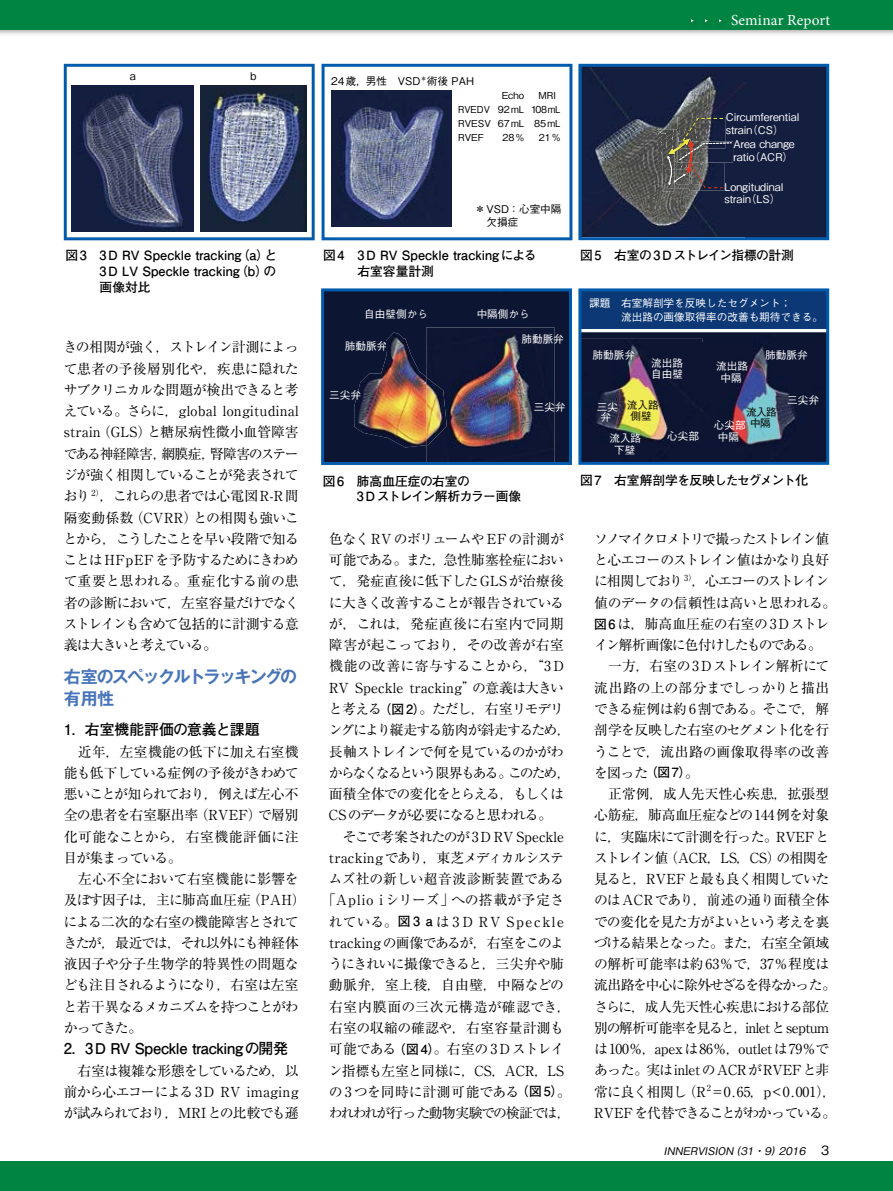
<style>
.page{position:relative;width:893px;height:1191px;background:#fff}
.page>*{position:absolute;margin:0;border:0;box-sizing:border-box;transform-origin:0 0}
.t1{font:700 16.95px/21.3px "Gothic MB101 Pro De";letter-spacing:-.095em;color:#4774b9}
.t2{font:15.45px "Minion Pro";letter-spacing:.01em;color:#fff}
.t3{font:700 14.85px "Futo Go B101 Pro";letter-spacing:-.025em;color:#000}
.t4{font:700 14.85px "Futo Go B101 Pro";letter-spacing:-.005em;color:#000}
.t5{font:13.8px/21.3px "Ryumin Pro";letter-spacing:-.04em;color:#000;text-align:justify}
.t6{font:13.8px "Ryumin Pro";letter-spacing:-.005em;color:#000}
.t7{font:13.8px "Ryumin Pro";letter-spacing:.005em;color:#000}
.t8{font:13.8px "Ryumin Pro";letter-spacing:.015em;color:#000}
.t9{font:13.8px "Ryumin Pro";letter-spacing:-.08em;color:#000}
.t10{font:13.8px "Ryumin Pro";letter-spacing:-.09em;color:#000}
.t11{font:13.8px "Ryumin Pro";letter-spacing:-.095em;color:#000}
.t12{font:13.8px "Ryumin Pro";letter-spacing:-.145em;color:#000}
.t13{font:13.8px "Ryumin Pro";letter-spacing:.115em;color:#000}
.t14{font:13.8px "Ryumin Pro";letter-spacing:-.085em;color:#000}
.t15{font:13.8px "Ryumin Pro";letter-spacing:-.01em;color:#000}
.t16{font:13.8px "Ryumin Pro";letter-spacing:-.06em;color:#000}
.t17{font:13.8px "Ryumin Pro";letter-spacing:.01em;color:#000}
.t18{font:13.8px "Ryumin Pro";letter-spacing:-.075em;color:#000}
.t19{font:13.8px "Ryumin Pro";letter-spacing:.025em;color:#000}
.t20{font:13.8px "Ryumin Pro";letter-spacing:.055em;color:#000}
.t21{font:13.8px "Ryumin Pro";letter-spacing:.02em;color:#000}
.t22{font:700 12.75px/15.9px "Futo Go B101 Pro";color:#000;text-align:justify}
.t23{font:700 12.75px/15.9px "Futo Go B101 Pro";letter-spacing:-.05em;color:#000}
.t24{font:500 10.65px/12.8px "Gothic BBB Pro";color:#fff}
.t25{font:500 10.65px/12.8px "Gothic BBB Pro";color:#000}
.t26{font:italic 500 10.65px "Gothic BBB Pro";color:#000}
.t27{font:500 10.65px/13px "Gothic BBB Pro";letter-spacing:-.03em;color:#040000}
.t28{font:500 10.65px/11.1px "Gothic BBB Pro";color:#040000;text-align:center}
.t29{font:500 9.6px/13.8px "Gothic BBB Pro";color:#000}
.t30{font:500 6.45px "Gothic BBB Pro";color:#000}
.s1{font-size:14.7px}
.s2{font-family:"Futo Go B101 Pro";font-weight:700;font-size:12.75px}
.s3{color:#fff}
.s4{font-style:normal;font-size:11.7px}
.s5{font-style:normal;font-size:12.75px}
</style>
<div class="page">
<div style="left:0;top:0;width:893px;height:30px;background:#008442"></div>
<svg style="left:691px;top:19px;width:31px;height:4px"></svg>
<div style="left:0;top:1161px;width:893px;height:30px;background:#008442"></div>
<svg style="left:64px;top:64px;width:251px;height:176px"></svg>
<svg style="left:322px;top:64px;width:250px;height:176px"></svg>
<div style="left:325px;top:292px;width:243px;height:169px;background:#0c1532"></div>
<img style="left:426px;top:327px;width:129px;height:134px">
<img style="left:354px;top:332px;width:72px;height:115px">
<img style="left:426px;top:377px;width:21px;height:68px">
<div style="left:321px;top:288px;width:251px;height:177px;border:3px solid #005bac"></div>
<img style="left:582px;top:332px;width:243px;height:10px">
<img style="left:582px;top:339px;width:120px;height:122px">
<img style="left:700px;top:342px;width:125px;height:119px">
<div style="left:580px;top:290px;width:248px;height:38px;background:#0c3876"></div>
<div style="left:578px;top:288px;width:251px;height:177px;border:3px solid #005bac"></div>
<img style="left:582px;top:68px;width:243px;height:168px">
<img style="left:662px;top:165px;width:12px;height:26px">
<img style="left:658px;top:129px;width:9px;height:36px">
<img style="left:731px;top:141px;width:2px;height:21px">
<img style="left:689px;top:189px;width:35px;height:2px">
<svg style="left:667px;top:117px;width:64px;height:72px;background:#4e4e54"></svg>
<div style="left:578px;top:64px;width:251px;height:176px;border:3px solid #005bac"></div>
<img style="left:331px;top:91px;width:121px;height:136px">
<img style="left:72px;top:85px;width:122px;height:147px">
<img style="left:200px;top:85px;width:106px;height:147px">
<p class="t2" style="left:731px;top:10px;width:101px">Seminar Re<span class="s1">p</span>ort</p>
<p class="t25" style="left:130px;top:68px;width:7px">a</p>
<p class="t25" style="left:250px;top:68px;width:7px">b</p>
<p class="t25" style="left:331px;top:74px;width:91px">24歳，男性　VSD</p>
<p class="t30" style="left:420px;top:73px;width:8px">＊</p>
<p class="t25" style="left:427px;top:74px;width:49px">術後 PAH</p>
<p class="t29" style="left:458px;top:88px;width:104px;text-indent:80px">MRI<br>RVEDV 92mL 108mL<br>RVESV 67mL 85mL<br>RVEF</p>
<p class="t29" style="left:502px;top:88px;width:24px">Echo</p>
<p class="t29" style="left:503px;top:129px;width:23px">28%</p>
<p class="t29" style="left:539px;top:129px;width:23px">21%</p>
<p class="t25" style="left:487px;top:201px;width:76px;text-indent:-12px">＊VSD：心室中隔欠損症</p>
<p class="t22" style="left:100px;top:246px;width:179px;text-indent:-34px">図3　3D RV Speckle tracking（a）と3D LV Speckle tracking（b）の画像対比</p>
<p class="t22" style="left:357px;top:246px;width:181px;text-indent:-34px">図4　3D RV Speckle trackingによる右室容量計測</p>
<p class="t24" style="left:364px;top:306px;width:65px">自由壁側から</p>
<p class="t24" style="left:477px;top:306px;width:55px">中隔側から</p>
<p class="t5" style="left:64px;top:336px;width:237px">きの相関が強く，ストレイン計測によって患者の予後層別化や，疾患に隠れたサブクリニカルな問題が検出できると考えている。さらに，global longitudinal strain（GLS）と糖尿病性微小血管障害である神経障害，網膜症，腎障害のステージが強く相関していることが発表されており <sup>2）</sup>，これらの患者では心電図R-R間隔変動係数（CVRR）との相関も強いことから，こうしたことを早い段階で知ることは HFpEF を予防するためにきわめて重要と思われる。重症化する前の患者の診断において，左室容量だけでなくストレインも含めて包括的に計測する意義は大きいと考えている。</p>
<p class="t1" style="left:64px;top:664px;width:235px">右室のスペックルトラッキングの有用性</p>
<p class="t4" style="left:64px;top:717px;width:197px">1．右室機能評価の意義と課題</p>
<p class="t5" style="left:64px;top:740px;width:244px;text-align:left">　近年，左室機能の低下に加え右室機能も低下している症例の予後がきわめて悪いことが知られており，例えば左心不全の患者を右室駆出率（RVEF）で層別化可能なことから，右室機能評価に注目が集まっている。<br>　左心不全において右室機能に影響を及ぼす因子は，主に肺高血圧症（PAH）による二次的な右室の機能障害とされてきたが，最近では，それ以外にも神経体液因子や分子生物学的特異性の問題なども注目されるようになり，右室は左室と若干異なるメカニズムを持つことがわかってきた。</p>
<p class="t3" style="left:64px;top:1036px;width:226px">2．3D RV Speckle trackingの開発</p>
<p class="t5" style="left:64px;top:1058px;width:237px">　右室は複雑な形態をしているため，以前から心エコーによる3D RV imagingが試みられており，MRI との比較でも遜</p>
<p class="t24" style="left:345px;top:339px;width:44px">肺動脈弁</p>
<p class="t24" style="left:329px;top:387px;width:33px">三尖弁</p>
<p class="t24" style="left:521px;top:331px;width:44px">肺動脈弁</p>
<p class="t24" style="left:534px;top:399px;width:33px">三尖弁</p>
<p class="t23" style="left:357px;top:471px;width:166px;text-indent:-34px">図6　肺高血圧症の右室の<br>3 D ストレイン解析カラー画像</p>
<p class="t5" style="left:329px;top:527px;width:236px">色なく RV のボリュームや EF の計測が</p>
<p class="t16" style="left:329px;top:549px;width:237px">可能である。また，急性肺塞栓症におい</p>
<p class="t17" style="left:329px;top:570px;width:237px">て，発症直後に低下したGLSが治療後</p>
<p class="t9" style="left:329px;top:591px;width:237px">に大きく改善することが報告されている</p>
<p class="t7" style="left:329px;top:613px;width:237px">が，これは，発症直後に右室内で同期</p>
<p class="t6" style="left:329px;top:634px;width:237px">障害が起こっており，その改善が右室</p>
<p class="t8" style="left:329px;top:655px;width:236px">機能の改善に寄与することから，“3 D</p>
<p class="t7" style="left:329px;top:676px;width:237px">RV Speckle tracking”の意義は大きい</p>
<p class="t14" style="left:329px;top:698px;width:237px">と考える<span class="s2">（図 2）</span>。ただし，右室リモデリ</p>
<p class="t9" style="left:329px;top:719px;width:244px">ングにより縦走する筋肉が斜走するため，</p>
<p class="t18" style="left:329px;top:740px;width:237px">長軸ストレインで何を見ているのかがわ</p>
<p class="t12" style="left:329px;top:761px;width:244px">からなくなるという限界もある。このため，</p>
<p class="t11" style="left:329px;top:783px;width:237px">面積全体での変化をとらえる，もしくは</p>
<p class="t10" style="left:329px;top:804px;width:225px">CS のデータが必要になると思われる。</p>
<p class="t6" style="left:329px;top:825px;width:236px">　そこで考案されたのが3D RV Speckle</p>
<p class="t5" style="left:329px;top:846px;width:237px">trackingであり，東芝メディカルシステ</p>
<p class="t6" style="left:329px;top:868px;width:237px">ムズ社の新しい超音波診断装置である</p>
<p class="t8" style="left:322px;top:889px;width:244px">「Aplio i シリーズ」への搭載が予定さ</p>
<p class="t13" style="left:329px;top:910px;width:237px">れている。<span class="s2">図3 a</span>は3D RV Speckle</p>
<p class="t6" style="left:329px;top:932px;width:237px">trackingの画像であるが，右室をこのよ</p>
<p class="t11" style="left:329px;top:953px;width:237px">うにきれいに撮像できると，三尖弁や肺</p>
<p class="t19" style="left:329px;top:974px;width:237px">動脈弁，室上稜，自由壁，中隔などの</p>
<p class="t20" style="left:329px;top:995px;width:244px">右室内膜面の三次元構造が確認でき，</p>
<p class="t21" style="left:329px;top:1017px;width:237px">右室の収縮の確認や，右室容量計測も</p>
<p class="t5" style="left:329px;top:1037px;width:237px">可能である<span class="s2">（図 4）</span>。右室の 3D ストレイ</p>
<p class="t6" style="left:329px;top:1059px;width:237px">ン指標も左室と同様に，CS，ACR，LS</p>
<p class="t15" style="left:329px;top:1080px;width:243px">の 3 つを同時に計測可能である<span class="s2">（図 5）</span>。</p>
<p class="t10" style="left:329px;top:1102px;width:244px">われわれが行った動物実験での検証では，</p>
<p class="t24" style="left:726px;top:109px;width:75px">Circumferential strain（CS）</p>
<p class="t24" style="left:733px;top:137px;width:63px">Area change ratio（ACR）</p>
<p class="t24" style="left:725px;top:179px;width:60px">Longitudinal strain（LS）</p>
<p class="t23" style="left:580px;top:245px;width:215px">図5　右室の3Dストレイン指標の計測</p>
<p class="t24" style="left:589px;top:295px;width:235px;line-height:14.1px">課題　右室解剖学を反映したセグメント；<br>　　　流出路の画像取得率の改善も期待できる。</p>
<p class="t24" style="left:592px;top:348px;width:44px">肺動脈弁</p>
<p class="t24" style="left:765px;top:348px;width:44px">肺動脈弁</p>
<p class="t24" style="left:787px;top:392px;width:33px">三尖弁</p>
<p class="t24" style="left:651px;top:355px;width:33px;line-height:11.6px">流出路自由壁</p>
<p class="t28" style="left:627px;top:398px;width:33px">流入路側壁</p>
<p class="t24" style="left:609px;top:431px;width:33px;line-height:11.1px;text-align:center">流入路下壁</p>
<p class="t24" style="left:716px;top:359px;width:33px;line-height:11.4px;text-align:center">流出路中隔</p>
<p class="t27" style="left:714px;top:404px;width:64px;text-indent:32px">流入路<span class="s3">心尖部</span>中隔</p>
<p class="t24" style="left:718px;top:429px;width:23px">中隔</p>
<p class="t23" style="left:580px;top:470px;width:230px">図 7　右室解剖学を反映したセグメント化</p>
<p class="t24" style="left:597px;top:401px;width:23px;line-height:9.8px;text-align:center">三尖弁</p>
<p class="t24" style="left:667px;top:428px;width:33px">心尖部</p>
<p class="t5" style="left:594px;top:527px;width:244px;text-align:left">ソノマイクロメトリで撮ったストレイン値と心エコーのストレイン値はかなり良好に相関しており <sup>3）</sup>，心エコーのストレイン値のデータの信頼性は高いと思われる。<span class="s2">図6</span>は，肺高血圧症の右室の3Dストレイン解析画像に色付けしたものである。　一方，右室の3Dストレイン解析にて流出路の上の部分までしっかりと描出できる症例は約 6 割である。そこで，解剖学を反映した右室のセグメント化を行うことで，流出路の画像取得率の改善を図った<span class="s2">（図7）</span>。<br>　正常例，成人先天性心疾患，拡張型心筋症，肺高血圧症などの144例を対象に，実臨床にて計測を行った。RVEFとストレイン値（ACR，LS，CS）の相関を見ると，RVEF と最も良く相関していたのはACRであり，前述の通り面積全体での変化を見た方がよいという考えを裏づける結果となった。また，右室全領域の解析可能率は約63％で，37％程度は流出路を中心に除外せざるを得なかった。さらに，成人先天性心疾患における部位別の解析可能率を見ると，inletとseptumは100％，apexは86％，outletは79％であった。実はinletのACRがRVEFと非常に良く相関し（R<sup>2</sup> =0.65，p&lt;0.001），<br>RVEF を代替できることがわかっている。</p>
<p class="t26" style="left:664px;top:1142px;width:167px">INNERVISION (31・9) 2016 <span class="s4">　</span><span class="s5">3</span></p>
</div>
